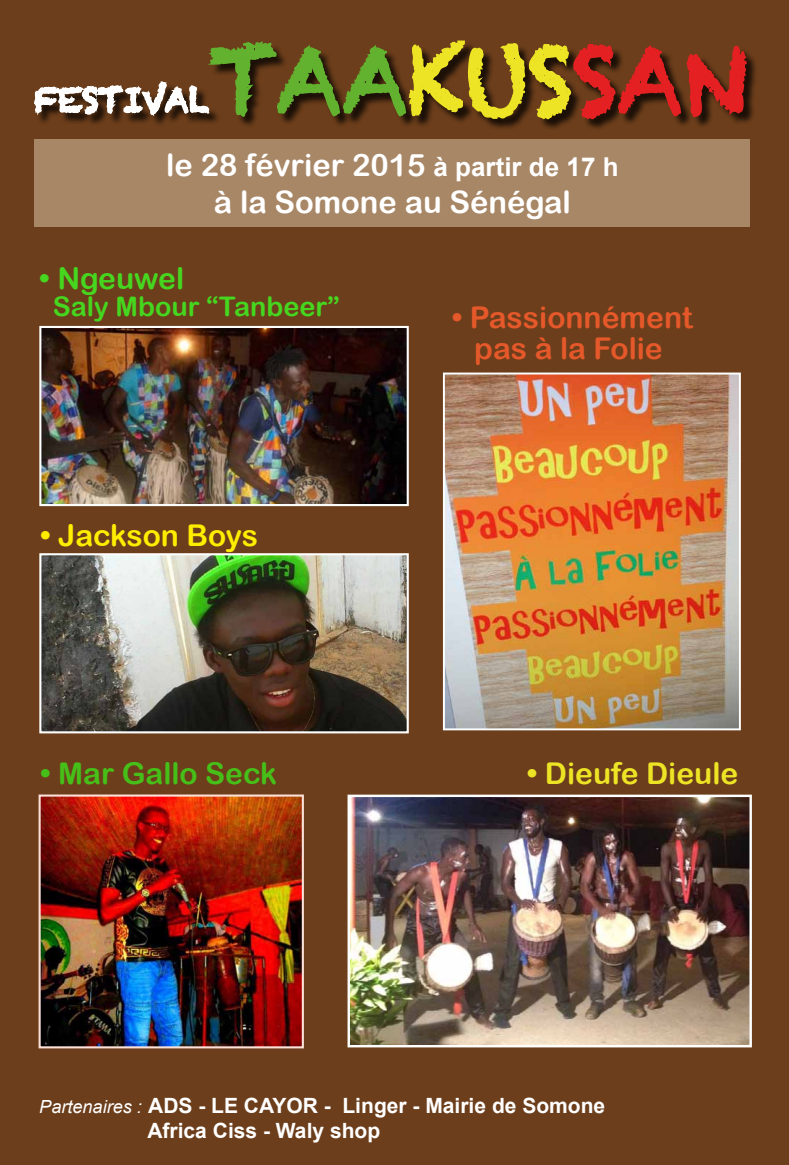
<style>
.page{position:relative;width:789px;height:1165px;background:#fff}
.page>*{position:absolute;margin:0;border:0;box-sizing:border-box;transform-origin:0 0}
.t1{font:89.3px "Chalkduster";color:#62b22f}
.t2{font:32.2px "Chalkduster";color:#fff}
.t3{font:30.9px/37.1px "Arial Rounded MT Bold";color:#fff;text-align:center}
.t4{font:30px/31px "Arial Rounded MT Bold";color:#e5582a;text-align:center}
.t5{font:30px "Arial Rounded MT Bold";color:#ede425}
.t6{font:30px "Arial Rounded MT Bold";color:#46bf18}
.t7{font:30px "Arial Rounded MT Bold";color:#ffed00}
.t8{font:30px "Arial Rounded MT Bold";color:#46d61f}
.t9{font:27px "Arial Rounded MT Bold";color:#46d61f}
.t10{font:700 21px/25.2px "Arial";color:#fff}
.s1{color:#ede425}
.s2{color:#e42022}
.s3{font-family:"Arial";font-weight:700;font-size:26px}
.s4{font-weight:400;font-style:italic;font-size:18.1px}
</style>
<div class="page">
<div style="left:0;top:0;width:788px;height:1164px;background:#6c3e1b"></div>
<svg style="left:34px;top:40px;width:715px;height:89px"></svg>
<div style="left:34px;top:139px;width:716px;height:88px;background:#a88767"></div>
<img style="left:350px;top:797px;width:398px;height:247px">
<div style="left:347px;top:794px;width:404px;height:253px;border:2px solid #fff"></div>
<img style="left:42px;top:329px;width:363px;height:174px">
<div style="left:39px;top:326px;width:369px;height:180px;border:2px solid #fff"></div>
<img style="left:42px;top:556px;width:363px;height:174px">
<div style="left:39px;top:553px;width:369px;height:180px;border:2px solid #fff"></div>
<img style="left:445px;top:375px;width:292px;height:352px">
<div style="left:442px;top:372px;width:298px;height:358px;border:2px solid #fff"></div>
<img style="left:42px;top:797px;width:259px;height:248px">
<div style="left:39px;top:794px;width:265px;height:254px;border:2px solid #fce1d8"></div>
<h1 class="t1" style="left:209px;top:28px;width:538px">TAA<span class="s1">KUS</span><span class="s2">SAN</span></h1>
<h3 class="t3" style="left:166px;top:146px;width:453px">le 28 février 2015 <span class="s3">à partir de 17 h </span>à la Somone au Sénégal</h3>
<h2 class="t2" style="left:34px;top:81px;width:176px">FESTIVAL</h2>
<h3 class="t8" style="left:39px;top:260px;width:146px">• Ngeuwel</h3>
<p class="t9" style="left:53px;top:290px;width:288px">Saly Mbour “Tanbeer”</p>
<h3 class="t4" style="left:451px;top:301px;width:242px">• Passionnément pas à la Folie</h3>
<h3 class="t7" style="left:40px;top:517px;width:219px">• Jackson Boys</h3>
<h3 class="t6" style="left:40px;top:756px;width:238px">• Mar Gallo Seck</h3>
<h3 class="t5" style="left:526px;top:755px;width:213px">• Dieufe Dieule</h3>
<p class="t10" style="left:147px;top:1093px;width:459px;text-indent:-108px"><span class="s4">Partenaires :</span> ADS - LE CAYOR - Linger - Mairie de Somone<br>Africa Ciss - Waly shop</p>
</div>
